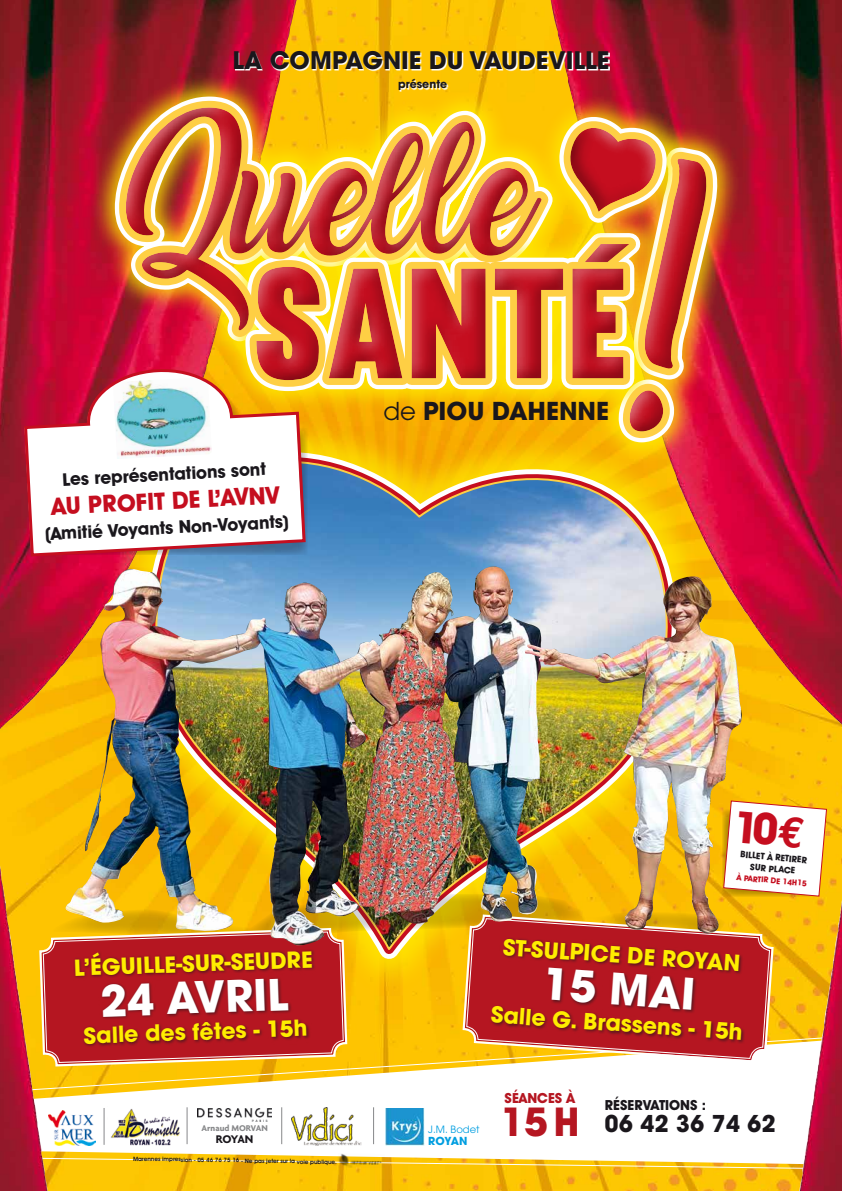
<style>
.page{position:relative;width:842px;height:1191px;background:#fff}
.page>*{position:absolute;margin:0;border:0;box-sizing:border-box;transform-origin:0 0}
.t1{font:700 43px "Avant Garde";color:#fff}
.t2{font:700 24.5px "Avant Garde";color:#1a171c}
.t3{font:700 24px "Avant Garde";color:#1a171c}
.t4{font:700 24px "Avant Garde IT Cby BT";color:#1a171c}
.t5{font:700 23.9px "Avant Garde IT Cby BT";color:#c50e1f}
.t6{font:700 22px "Avant Garde";color:#ffed00}
.t7{font:700 17.6px "Avant Garde IT Cby BT";color:#1a171c}
.t8{font:700 14px "Avant Garde IT Cby BT";color:#1a171c}
.t9{font:700 14px "Avant Garde IT Cby BT";color:#b51621}
.t10{font:700 12px "Agenda";letter-spacing:-.045em;color:#1a171c}
.t11{font:700 11px "Avant Garde";color:#1a171c}
.t12{font:700 11px "Avant Garde";letter-spacing:-.015em;color:#009ee0}
.t13{font:10px "Avant Garde";color:#009ee0}
.t14{font:700 9px/11.7px "Avant Garde IT Cby BT";color:#1a171c;text-align:center}
.t15{font:700 9px "Agenda";color:#87888a}
.t16{font:700 8px "Avant Garde IT Cby BT";color:#c50e1f}
.t17{font:600 6px "Avant Garde IT Cby BT";color:#1a171c}
.s1{font-weight:400}
.s2{font-size:40px;color:#b51621}
</style>
<div class="page">
<svg style="left:297px;top:1063px;width:221px;height:17px"></svg>
<svg style="left:297px;top:1155px;width:254px;height:15px"></svg>
<img style="left:0;top:0;width:297px;height:1191px">
<img style="left:551px;top:0;width:291px;height:1191px">
<img style="left:338px;top:1154px;width:47px;height:14px">
<img style="left:84px;top:466px;width:644px;height:334px">
<svg style="left:100px;top:0;width:466px;height:747px;background:#c76a2a"></svg>
<div style="left:595px;top:124px;width:146px;height:342px;background:#ffed00;opacity:.8"></div>
<svg style="left:684px;top:135px;width:47px;height:324px;background:#c01c32"></svg>
<img style="left:149px;top:448px;width:535px;height:352px">
<svg style="left:556px;top:52px;width:53px;height:28px"></svg>
<svg style="left:110px;top:32px;width:446px;height:511px;background:#c58d40"></svg>
<svg style="left:243px;top:330px;width:272px;height:63px"></svg>
<div style="left:125px;top:107px;width:417px;height:223px;background:#1a171c;opacity:.75"></div>
<div style="left:255px;top:243px;width:375px;height:138px;background:#1a171c;opacity:.75"></div>
<img style="left:515px;top:80px;width:206px;height:368px">
<div style="left:39px;top:1107px;width:66px;height:41px;background:#fff"></div>
<img style="left:48px;top:1110px;width:47px;height:35px">
<img style="left:107px;top:1106px;width:77px;height:43px">
<img style="left:291px;top:1107px;width:71px;height:38px">
<hr style="left:104px;top:1108px;width:1px;height:36px;background:#87888a">
<hr style="left:187px;top:1107px;width:1px;height:37px;background:#87888a">
<hr style="left:281px;top:1107px;width:1px;height:37px;background:#87888a">
<hr style="left:373px;top:1107px;width:1px;height:37px;background:#87888a">
<img style="left:198px;top:1108px;width:74px;height:13px">
<img style="left:385px;top:1108px;width:39px;height:37px">
<svg style="left:22px;top:368px;width:285px;height:190px"></svg>
<svg style="left:38px;top:818px;width:310px;height:249px;background:#fbc722"></svg>
<img style="left:114px;top:567px;width:367px;height:95px">
<img style="left:525px;top:579px;width:159px;height:221px">
<img style="left:43px;top:800px;width:784px;height:263px">
<p class="t3" style="left:232px;top:45px;width:379px">LA COMPAGNIE DU VAUDEVILLE</p>
<p class="t11" style="left:398px;top:77px;width:51px">présente</p>
<p class="t7" style="left:62px;top:469px;width:205px;rotate:-3deg">Les représentations sont</p>
<p class="t5" style="left:51px;top:492px;width:230px;rotate:-3deg">AU PROFIT DE L’AVNV</p>
<p class="t7" style="left:45px;top:523px;width:245px;rotate:-3deg">(Amitié Voyants Non-Voyants)</p>
<p class="t2" style="left:383px;top:395px;width:227px"><span class="s1">de</span> PIOU DAHENNE</p>
<p class="t6" style="left:73px;top:953px;width:241px;rotate:-2deg">L’ÉGUILLE-SUR-SEUDRE</p>
<h1 class="t1" style="left:100px;top:973px;width:189px;rotate:-2deg">24 AVRIL</h1>
<p class="t6" style="left:83px;top:1021px;width:225px;rotate:-2deg">Salle des fêtes - 15h</p>
<p class="t15" style="left:202px;top:1122px;width:68px">Arnaud MORVAN</p>
<p class="t10" style="left:216px;top:1131px;width:39px">ROYAN</p>
<p class="t17" style="left:133px;top:1155px;width:205px;rotate:1deg">Marennes impression - 05 46 76 75 16 - Ne pas jeter sur la voie publique.</p>
<p class="t14" style="left:741px;top:848px;width:68px;rotate:5deg">BILLET À RETIRER<br>SUR PLACE</p>
<p class="t16" style="left:737px;top:872px;width:72px;rotate:5deg">À PARTIR DE 14H15</p>
<p class="t6" style="left:504px;top:932px;width:239px;rotate:4deg">ST-SULPICE DE ROYAN</p>
<h1 class="t1" style="left:545px;top:955px;width:154px;rotate:4deg">15 MAI</h1>
<p class="t6" style="left:492px;top:1000px;width:254px;rotate:4deg">Salle G. Brassens - 15h</p>
<p class="t13" style="left:428px;top:1123px;width:53px">J.M. Bodet</p>
<p class="t12" style="left:428px;top:1133px;width:41px">ROYAN</p>
<p class="t9" style="left:504px;top:1089px;width:72px">SÉANCES À</p>
<p class="t8" style="left:605px;top:1096px;width:103px">RÉSERVATIONS :</p>
<p class="t4" style="left:500px;top:1109px;width:277px"><span class="s2">15H</span> 06 42 36 74 62</p>
</div>
